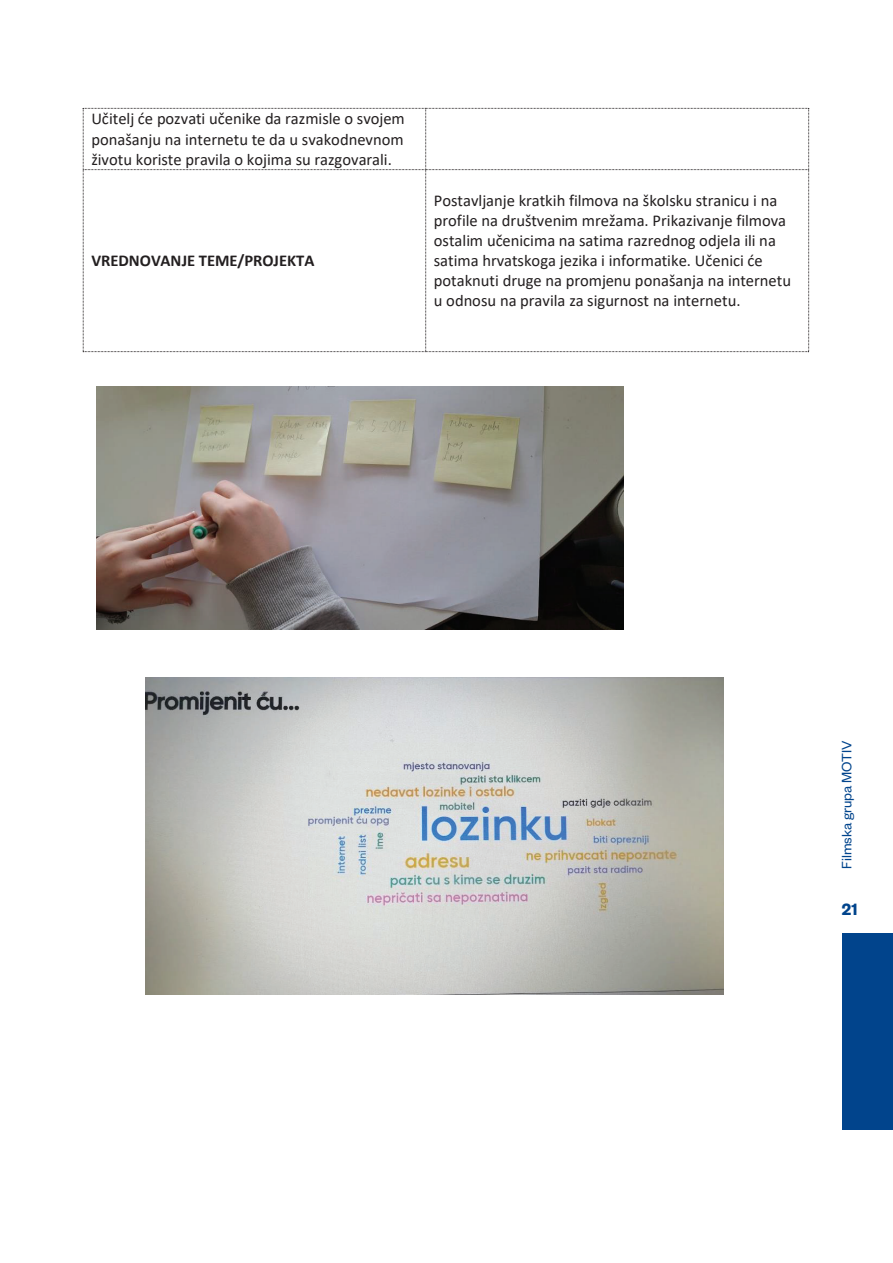
<style>
.page{position:relative;width:893px;height:1263px;background:#fff}
.page>*{position:absolute;margin:0;border:0;box-sizing:border-box;transform-origin:0 0}
.t1{font:600 18px "Founders Grotesk";color:#01448c}
.t2{font:16.5px/20.1px "Calibri";color:#231f20;text-align:justify}
.t3{font:700 16.5px "Calibri";color:#231f20}
.t4{font:15px "Founders Grotesk";color:#01448c}
</style>
<div class="page">
<div style="left:842px;top:934px;width:51px;height:196px;background:#01448c"></div>
<svg style="left:83px;top:108px;width:726px;height:244px"></svg>
<img style="left:96px;top:386px;width:527px;height:244px">
<img style="left:145px;top:678px;width:579px;height:316px">
<p class="t2" style="left:91px;top:108px;width:315px">Učitelj će pozvati učenike da razmisle o svojem ponašanju na internetu te da u svakodnevnom životu koriste pravila o kojima su razgovarali.</p>
<p class="t3" style="left:91px;top:249px;width:225px">VREDNOVANJE TEME/PROJEKTA</p>
<p class="t2" style="left:434px;top:190px;width:359px;text-align:left">Postavljanje kratkih filmova na školsku stranicu i na profile na društvenim mrežama. Prikazivanje filmova ostalim učenicima na satima razrednog odjela ili na satima hrvatskoga jezika i informatike. Učenici će potaknuti druge na promjenu ponašanja na internetu u odnosu na pravila za sigurnost na internetu.</p>
<p class="t4" style="left:837px;top:869px;width:130px;rotate:-90deg">Filmska grupa MOTIV</p>
<p class="t1" style="left:842px;top:898px;width:17px">21</p>
</div>
